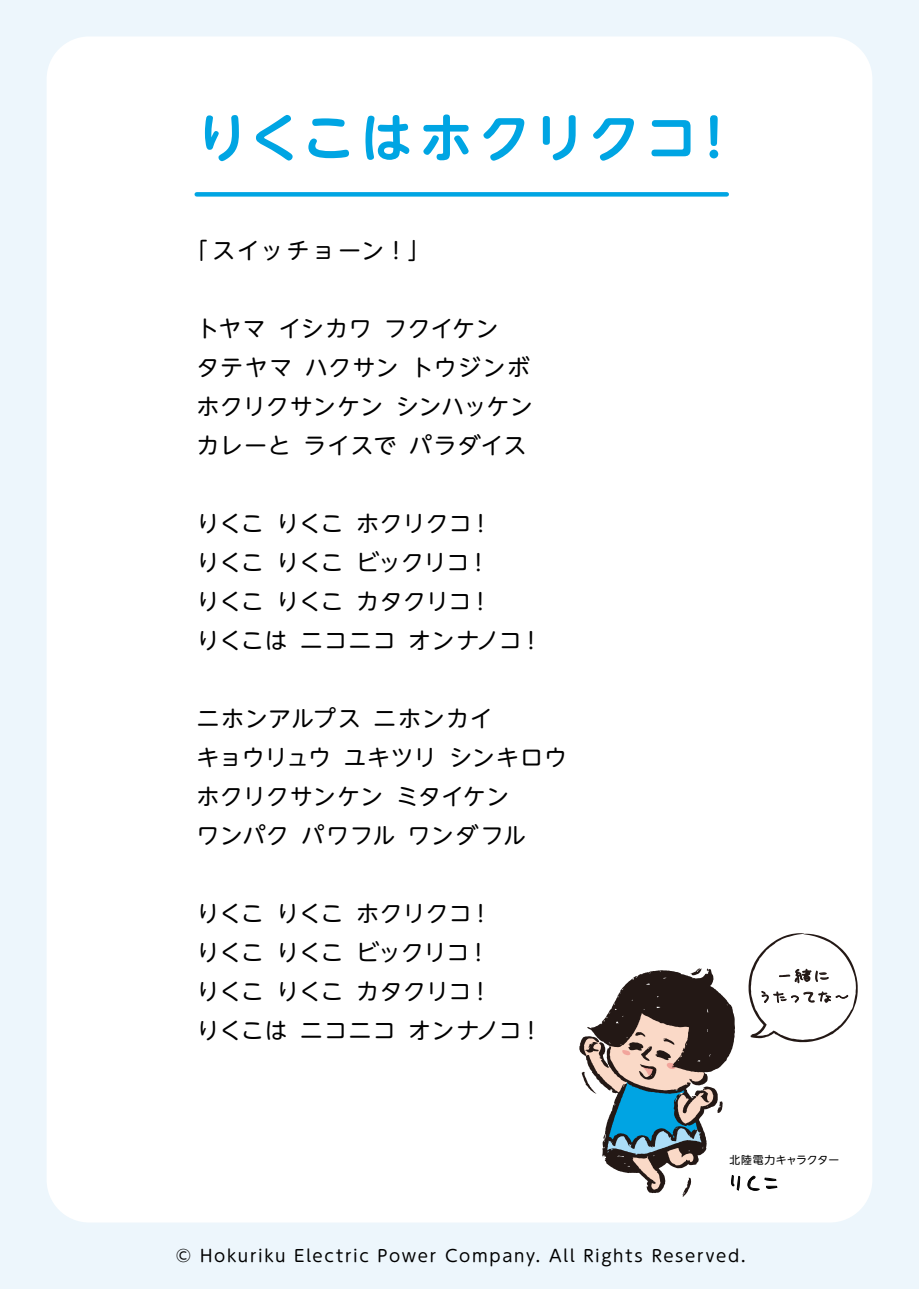
<style>
.page{position:relative;width:919px;height:1289px;background:#fff}
.page>*{position:absolute;margin:0;border:0;box-sizing:border-box;transform-origin:0 0}
.t1{font:700 52.05px "UD Shin M Go Pro De";letter-spacing:.08em;color:#00a5e3}
.t2{font:22.5px/39px "UD Shin M Go Pro";letter-spacing:.025em;color:#000}
.t3{font:22.5px "UD Shin M Go Pro";letter-spacing:.115em;color:#000}
.t4{font:21.6px "Holiday MDJP02";color:#000}
.t5{font:16.5px "UD Shin M Go Pro";letter-spacing:.1em;color:#000}
.t6{font:15px/21px "Holiday MDJP02";letter-spacing:.12em;color:#221815;text-align:center}
.t7{font:10.8px "UD Shin M Go Pro";letter-spacing:-.005em;color:#000}
</style>
<div class="page">
<div style="left:0;top:0;width:918px;height:1288px;background:#edf6fc"></div>
<div style="left:47px;top:36px;width:825px;height:1186px;background:#fff;border-radius:43px"></div>
<svg style="left:747px;top:1175px;width:30px;height:15px"></svg>
<svg style="left:748px;top:933px;width:110px;height:109px"></svg>
<svg style="left:579px;top:968px;width:161px;height:229px"></svg>
<div style="left:197px;top:192px;width:529px;height:5px;background:#00a5e3"></div>
<h1 class="t1" style="left:196px;top:95px;width:545px">りくこはホクリクコ！</h1>
<p class="t3" style="left:185px;top:232px;width:247px">「スイッチョーン！」</p>
<p class="t2" style="left:197px;top:307px;width:337px">トヤマ イシカワ フクイケン<br>タテヤマ ハクサン トウジンボホクリクサンケン シンハッケンカレーと ライスで パラダイス</p>
<p class="t2" style="left:197px;top:502px;width:347px">りくこ りくこ ホクリクコ！<br>りくこ りくこ ビックリコ！<br>りくこ りくこ カタクリコ！<br>りくこは ニコニコ オンナノコ！</p>
<p class="t2" style="left:197px;top:697px;width:371px">ニホンアルプス ニホンカイ<br>キョウリュウ ユキツリ シンキロウホクリクサンケン ミタイケン<br>ワンパク パワフル ワンダフル</p>
<p class="t2" style="left:197px;top:892px;width:347px">りくこ りくこ ホクリクコ！<br>りくこ りくこ ビックリコ！<br>りくこ りくこ カタクリコ！<br>りくこは ニコニコ オンナノコ！</p>
<p class="t6" style="left:757px;top:964px;width:92px">一緒に<br>うたってな〜</p>
<p class="t7" style="left:729px;top:1151px;width:111px">北陸電力キャラクター</p>
<p class="t4" style="left:725px;top:1169px;width:57px">りくこ</p>
<p class="t5" style="left:176px;top:1242px;width:571px">© Hokuriku Electric Power Company. All Rights Reserved.</p>
</div>
